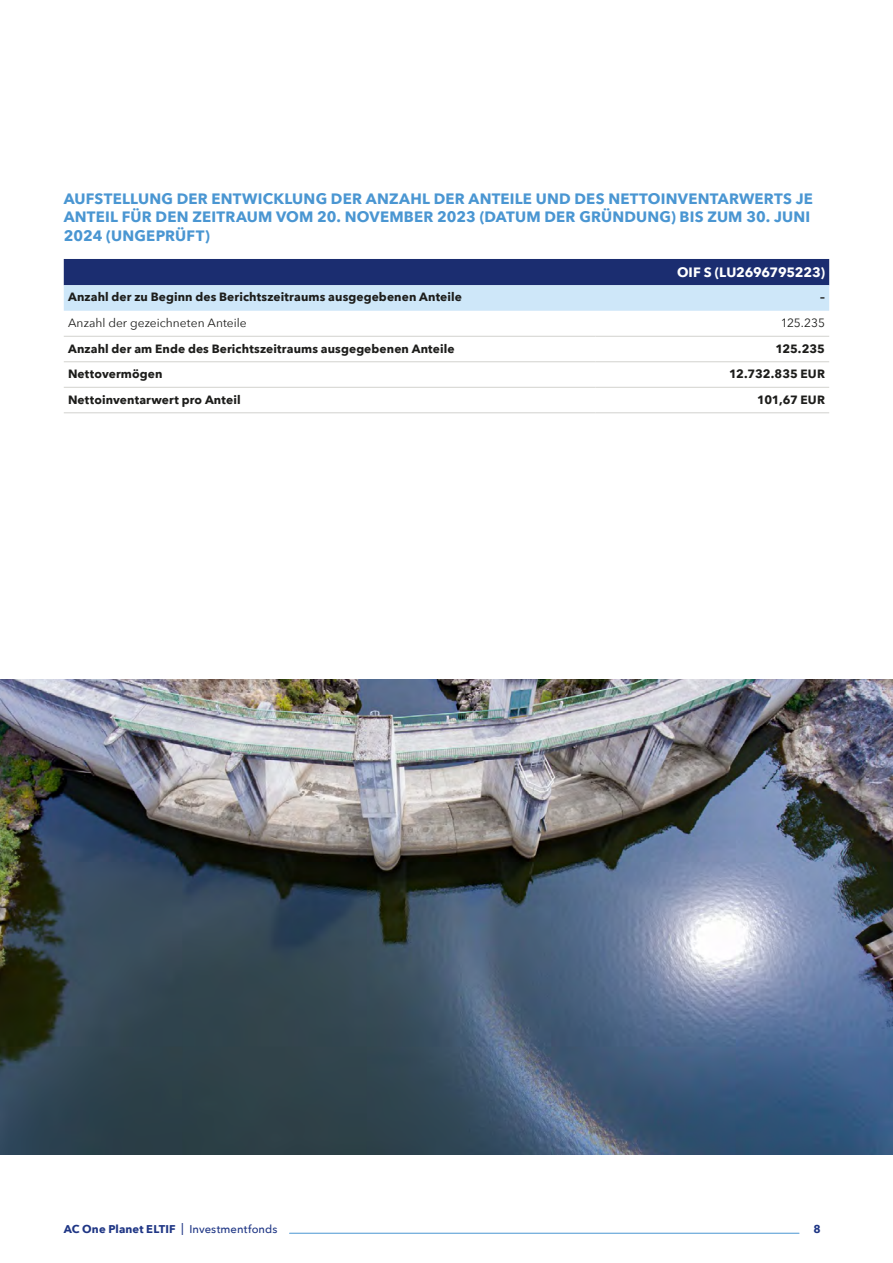
<style>
.page{position:relative;width:893px;height:1263px;background:#fff}
.page>*{position:absolute;margin:0;border:0;box-sizing:border-box;transform-origin:0 0}
.t1{font:700 15px/18.3px "Avenir Next";letter-spacing:.015em;color:#4a96d2}
.t2{font:700 13.5px "Avenir Next";letter-spacing:-.015em;color:#fff}
.t3{font:700 12px "Avenir Next";letter-spacing:.01em;color:#1d1d1b}
.t4{font:12px "Avenir Next";letter-spacing:.005em;color:#1d1d1b}
.t5{font:700 11.25px "Avenir Next";letter-spacing:.01em;color:#1f3685}
.s1{font-weight:500;font-size:12px}
.s2{font-weight:500}
</style>
<div class="page">
<hr style="left:290px;top:1233px;width:509px;height:1px;background:#4a96d2">
<img style="left:0;top:679px;width:893px;height:476px">
<svg style="left:64px;top:259px;width:765px;height:52px;background:#7489b4"></svg>
<hr style="left:64px;top:336px;width:531px;height:1px;background:#d2d2ce">
<hr style="left:595px;top:336px;width:234px;height:1px;background:#d2d2ce">
<hr style="left:64px;top:361px;width:531px;height:1px;background:#d2d2ce">
<hr style="left:595px;top:361px;width:234px;height:1px;background:#d2d2ce">
<hr style="left:64px;top:387px;width:531px;height:1px;background:#d2d2ce">
<hr style="left:595px;top:387px;width:234px;height:1px;background:#d2d2ce">
<hr style="left:64px;top:412px;width:531px;height:1px;background:#d2d2ce">
<hr style="left:595px;top:412px;width:234px;height:1px;background:#d2d2ce">
<p class="t1" style="left:64px;top:189px;width:751px">AUFSTELLUNG DER ENTWICKLUNG DER ANZAHL DER ANTEILE UND DES NETTOINVENTARWERTS JE<br>ANTEIL FÜR DEN ZEITRAUM VOM 20. NOVEMBER 2023 (DATUM DER GRÜNDUNG) BIS ZUM 30. JUNI<br>2024 (UNGEPRÜFT)</p>
<p class="t2" style="left:677px;top:260px;width:149px">OIF S (LU2696795223)</p>
<p class="t3" style="left:68px;top:287px;width:395px">Anzahl der zu Beginn des Berichtszeitraums ausgegebenen Anteile</p>
<p class="t3" style="left:820px;top:287px;width:6px">–</p>
<p class="t4" style="left:68px;top:313px;width:180px">Anzahl der gezeichneten Anteile</p>
<p class="t4" style="left:781px;top:313px;width:46px">125.235</p>
<p class="t3" style="left:68px;top:338px;width:388px">Anzahl der am Ende des Berichtszeitraums ausgegebenen Anteile</p>
<p class="t3" style="left:775px;top:338px;width:51px">125.235</p>
<p class="t3" style="left:68px;top:363px;width:96px">Nettovermögen</p>
<p class="t3" style="left:729px;top:363px;width:97px">12.732.835 EUR</p>
<p class="t3" style="left:68px;top:389px;width:174px">Nettoinventarwert pro Anteil</p>
<p class="t3" style="left:757px;top:389px;width:69px">101,67 EUR</p>
<p class="t5" style="left:64px;top:1219px;width:215px">AC One Planet ELTIF <span class="s1">|</span> <span class="s2">Investmentfonds</span></p>
<p class="t5" style="left:813px;top:1219px;width:9px">8</p>
</div>
